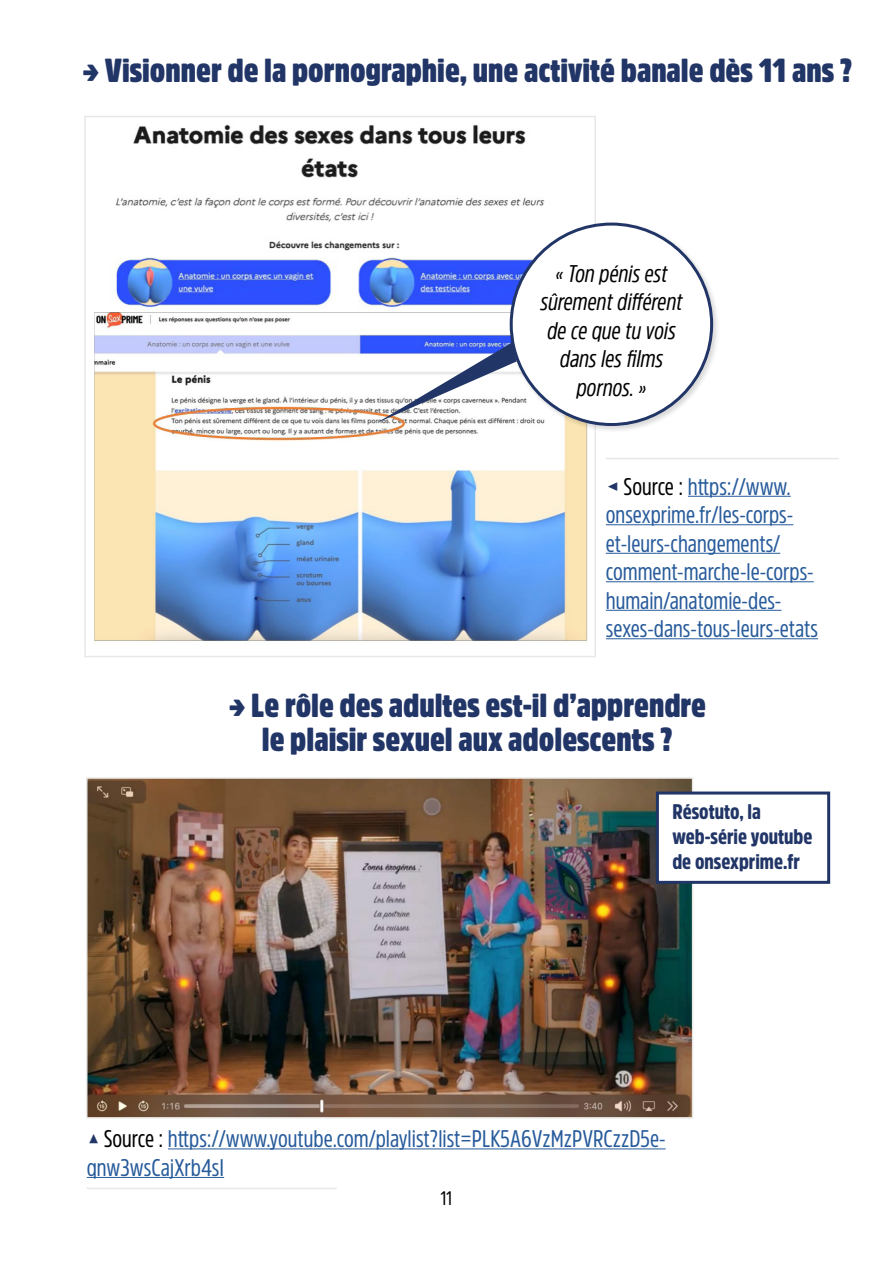
<style>
.page{position:relative;width:893px;height:1263px;background:#fff}
.page>*{position:absolute;margin:0;border:0;box-sizing:border-box;transform-origin:0 0}
.t1{font:900 33px/34.5px "Amsi Pro Cond";color:#213567;text-align:center}
.t2{font:24px/28.5px "Amsi Pro Cond";color:#275b9b}
.t3{font:italic 24px/28.5px "Amsi Pro Cond";color:#000;text-align:center}
.t4{font:900 21px/24.9px "Amsi Pro Cond";color:#213567}
.t5{font:19.5px "Amsi Pro Cond";color:#000}
.s1{font-family:"Meta OT";color:#213567}
.s2{color:#000}
</style>
<div class="page">
<img style="left:115px;top:124px;width:430px;height:127px">
<img style="left:94px;top:312px;width:493px;height:330px">
<img style="left:115px;top:257px;width:261px;height:52px">
<img style="left:89px;top:780px;width:601px;height:335px">
<div style="left:86px;top:777px;width:607px;height:341px;border:2px solid #e8e8e7"></div>
<hr style="left:688px;top:496px;width:103px;height:1px;background:#275b9b">
<hr style="left:606px;top:524px;width:187px;height:1px;background:#275b9b">
<hr style="left:606px;top:553px;width:174px;height:1px;background:#275b9b">
<hr style="left:606px;top:581px;width:208px;height:1px;background:#275b9b">
<hr style="left:606px;top:610px;width:175px;height:1px;background:#275b9b">
<hr style="left:606px;top:638px;width:212px;height:1px;background:#275b9b">
<div style="left:656px;top:791px;width:174px;height:93px;background:#fff;border:3px solid #213567"></div>
<hr style="left:168px;top:1148px;width:498px;height:1px;background:#275b9b">
<hr style="left:87px;top:1177px;width:137px;height:1px;background:#275b9b">
<hr style="left:606px;top:458px;width:233px;height:1px;background:#e8e8e7">
<hr style="left:87px;top:1188px;width:250px;height:1px;background:#e8e8e7">
<div style="left:84px;top:116px;width:512px;height:541px;border:2px solid #e8e8e7"></div>
<div style="left:508px;top:221px;width:213px;height:212px;background:#000;opacity:.15"></div>
<svg style="left:376px;top:221px;width:339px;height:206px"></svg>
<h1 class="t1" style="left:82px;top:53px;width:772px">→ Visionner de la pornographie, une activité banale dès 11 ans ?</h1>
<p class="t3" style="left:540px;top:259px;width:143px">« Ton pénis est sûrement différent de ce que tu vois dans les films pornos. »</p>
<p class="t2" style="left:606px;top:471px;width:214px"><span class="s1">◂</span> <span class="s2">Source :</span> https://www. onsexprime.fr/les-corps&shy;et-leurs-changements/ comment-marche-le-corps&shy;humain/anatomie-des&shy;sexes-dans-tous-leurs-etats</p>
<h1 class="t1" style="left:228px;top:687px;width:479px">→ Le rôle des adultes est-il d’apprendre le plaisir sexuel aux adolescents ?</h1>
<p class="t4" style="left:672px;top:798px;width:142px">Résotuto, la web-série youtube de onsexprime.fr</p>
<p class="t2" style="left:87px;top:1124px;width:580px"><span class="s1">▴</span> <span class="s2">Source :</span> https://www.youtube.com/playlist?list=PLK5A6VzMzPVRCzzD5e&shy;qnw3wsCajXrb4sI</p>
<p class="t5" style="left:440px;top:1185px;width:14px">11</p>
</div>
